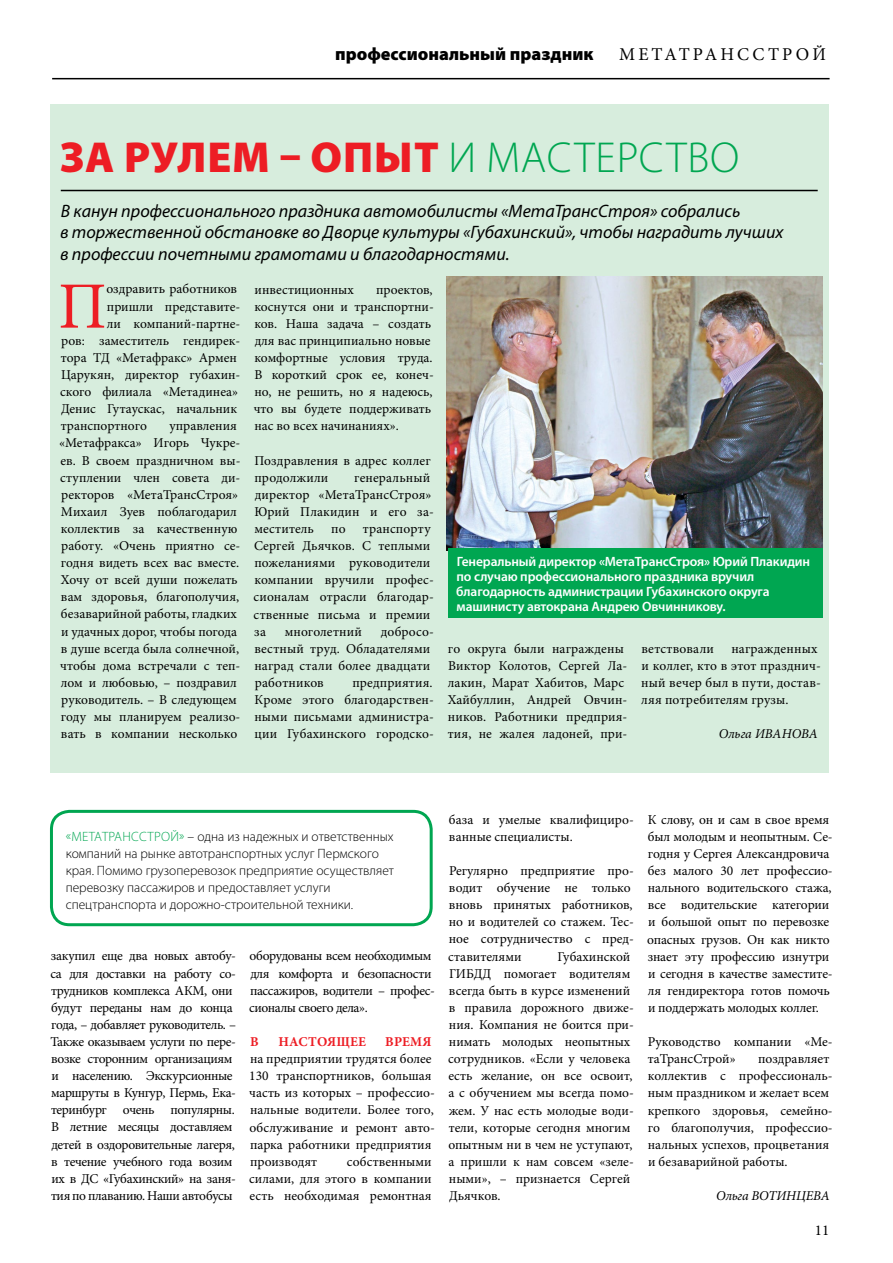
<style>
.page{position:relative;width:893px;height:1263px;background:#fff}
.page>*{position:absolute;margin:0;border:0;box-sizing:border-box;transform-origin:0 0}
.t1{font:66.15px "Minion Pro";color:#ed1d24}
.t2{font:300 43.5px "Myriad Pro";color:#00a651}
.t3{font:900 43.5px "Myriad Pro";color:#ed1d24}
.t4{font:italic 18px/21.6px "Myriad Pro";color:#000}
.t5{font:900 18px "Myriad Pro";color:#000}
.t6{font:18px "Minion Pro";letter-spacing:.17em;color:#000}
.t7{font:15px "Minion Pro";color:#000}
.t8{font:13.5px/17.1px "Minion Pro";color:#000}
.t9{font:13.5px/17.1px "Minion Pro";letter-spacing:-.03em;color:#000}
.t10{font:300 13.5px/17.1px "Myriad Pro";color:#000}
.t11{font:600 13.5px/15px "Myriad Pro";letter-spacing:-.01em;color:#fff}
.t12{font:italic 13.5px "Minion Pro";letter-spacing:-.01em;color:#000}
.t13{font:700 13.5px "Minion Pro";letter-spacing:.01em;color:#ed1d24}
.t14{font:300 13.5px "Myriad Pro";letter-spacing:.02em;color:#00a651}
.t15{font:13.5px "Minion Pro";letter-spacing:.02em;color:#000}
.s1{font-weight:900;color:#ed1d24}
.s2{color:#00a651}
</style>
<div class="page">
<hr style="left:52px;top:78px;width:778px;height:1px;background:#000">
<div style="left:50px;top:104px;width:778px;height:668px;background:#d7eddd"></div>
<div style="left:50px;top:810px;width:383px;height:116px;border:3px solid #00a651;border-radius:18px"></div>
<hr style="left:61px;top:190px;width:757px;height:1px;background:#000">
<img style="left:447px;top:276px;width:375px;height:275px">
<div style="left:448px;top:548px;width:374px;height:70px;background:#00a651"></div>
<h3 class="t5" style="left:335px;top:42px;width:260px">профессиональный праздник</h3>
<h3 class="t6" style="left:619px;top:42px;width:208px">МЕТАТРАНССТРОЙ</h3>
<h2 class="t3" style="left:60px;top:128px;width:94px">За рулем</h2>
<h2 class="t2" style="left:279px;top:131px;width:293px"><span class="s1">– опыт</span> и мастерство</h2>
<h3 class="t4" style="left:60px;top:200px;width:725px">В канун профессионального праздника автомобилисты «МетаТрансСтроя» собрались<br>в торжественной обстановке во Дворце культуры «Губахинский», чтобы наградить лучших в профессии почетными грамотами и благодарностями.</h3>
<h1 class="t1" style="left:58px;top:262px;width:50px">П</h1>
<p class="t8" style="left:106px;top:281px;width:132px">оздравить работников</p>
<p class="t8" style="left:254px;top:281px;width:182px;text-indent:123px">проектов, коснутся они и транспортни‑ ков. Наша задача – создать для вас принципиально новые комфортные условия труда.<br>В короткий срок ее, конеч‑ но, не решить, но я надеюсь, что вы будете поддерживать нас во всех начинаниях».</p>
<p class="t8" style="left:254px;top:452px;width:178px">Поздравления в адрес коллег продолжили</p>
<p class="t8" style="left:255px;top:281px;width:101px">инвестиционных</p>
<p class="t8" style="left:107px;top:298px;width:135px">пришли представите‑</p>
<p class="t8" style="left:107px;top:315px;width:135px">ли компаний-партне‑</p>
<p class="t8" style="left:61px;top:332px;width:181px">ров: заместитель гендирек‑</p>
<p class="t8" style="left:61px;top:349px;width:178px">тора ТД «Метафракс» Армен</p>
<p class="t8" style="left:61px;top:366px;width:181px">Царукян, директор губахин‑</p>
<p class="t8" style="left:60px;top:383px;width:180px">ского филиала «Метадинеа»</p>
<p class="t8" style="left:61px;top:400px;width:178px">Денис Гутаускас, начальник</p>
<p class="t8" style="left:61px;top:417px;width:88px">транспортного</p>
<p class="t8" style="left:59px;top:417px;width:183px;text-indent:110px">управления «Метафракса» Игорь Чукре‑ ев. В своем праздничном вы‑ ступлении член совета ди‑ ректоров «МетаТрансСтроя»<br>Михаил Зуев поблагодарил коллектив за качественную работу. «Очень приятно се‑ годня видеть всех вас вместе.<br>Хочу от всей души пожелать вам здоровья, благополучия, безаварийной работы, гладких и удачных дорог, чтобы погода в душе всегда была солнечной, чтобы дома встречали с теп&shy;лом и любовью, – поздравил руководитель. – В следующем году мы планируем реализо‑ вать в компании несколько</p>
<p class="t8" style="left:254px;top:469px;width:181px;text-indent:100px">генеральный директор «МетаТрансСтроя»<br>Юрий Плакидин и его за‑ меститель</p>
<p class="t8" style="left:254px;top:520px;width:182px;text-indent:109px">транспорту<br>Сергей Дьячков. С теплыми пожеланиями руководители компании вручили профес‑ сионалам отрасли благодар‑ ственные письма и премии за</p>
<p class="t8" style="left:331px;top:520px;width:16px">по</p>
<p class="t11" style="left:456px;top:554px;width:355px">Генеральный директор «МетаТрансСтроя» Юрий Плакидин по случаю профессионального праздника вручил благодарность администрации Губахинского округа машинисту автокрана Андрею Овчинникову.</p>
<p class="t8" style="left:254px;top:623px;width:181px;text-indent:126px">добросо‑ вестный труд. Обладателями наград стали более двадцати работников</p>
<p class="t8" style="left:285px;top:623px;width:79px">многолетний</p>
<p class="t8" style="left:448px;top:640px;width:181px">го округа были награждены<br>Виктор Колотов, Сергей Ла‑ лакин, Марат Хабитов, Марс<br>Хайбуллин, Андрей Овчин‑ ников. Работники предприя&shy;тия, не жалея ладоней, при‑</p>
<p class="t15" style="left:641px;top:639px;width:74px">ветствовали</p>
<p class="t8" style="left:641px;top:640px;width:181px;text-indent:90px">награжденных и коллег, кто в этот празднич‑ ный вечер был в пути, достав‑ ляя потребителям грузы.</p>
<p class="t12" style="left:719px;top:725px;width:100px">Ольга ИВАНОВА</p>
<p class="t8" style="left:254px;top:674px;width:181px;text-align:justify;text-indent:98px">предприятия.<br>Кроме этого благодарствен‑ ными письмами администра‑ ции Губахинского городско‑</p>
<p class="t14" style="left:66px;top:828px;width:91px">«МетаТрансСтрой</p>
<p class="t10" style="left:66px;top:827px;width:330px;text-indent:114px"><span class="s2">»</span> – одна из надежных и ответственных компаний на рынке автотранспортных услуг Пермского края. Помимо грузоперевозок предприятие осуществляет перевозку пассажиров и предоставляет услуги спецтранспорта и дорожно-строительной техники.</p>
<p class="t9" style="left:50px;top:948px;width:187px">закупил еще два новых автобу‑ са для доставки на работу со‑ трудников комплекса АКМ, они будут переданы нам до конца года, – добавляет руководитель. –<br>Также оказываем услуги по пере‑ возке сторонним организациям и населению. Экскурсионные маршруты в Кунгур, Пермь, Ека‑ теринбург очень популярны.<br>В летние месяцы доставляем детей в оздоровительные лагеря, в течение учебного года возим их в ДС «Губахинский» на заня‑ тия по плаванию. Наши автобусы</p>
<p class="t9" style="left:249px;top:948px;width:187px">оборудованы всем необходимым для комфорта и безопасности пассажиров, водители – профес‑ сионалы своего дела».</p>
<p class="t13" style="left:250px;top:1032px;width:10px">В</p>
<p class="t13" style="left:278px;top:1032px;width:89px">настоящее</p>
<p class="t13" style="left:385px;top:1032px;width:48px">время</p>
<p class="t8" style="left:249px;top:1050px;width:187px">на предприятии трудятся более<br>130 транспортников, большая часть из которых – профессио&shy;нальные водители. Более того, обслуживание и ремонт авто‑ парка работники предприятия производят</p>
<p class="t8" style="left:249px;top:1153px;width:184px;text-align:justify;text-indent:98px">собственными силами, для этого в компании есть необходимая ремонтная</p>
<p class="t8" style="left:449px;top:811px;width:187px">база и умелые квалифициро‑ ванные специалисты.</p>
<p class="t8" style="left:448px;top:862px;width:187px">Регулярно предприятие про‑ водит обучение не только вновь принятых работников, но и водителей со стажем. Тес‑ ное сотрудничество с пред‑ ставителями</p>
<p class="t8" style="left:448px;top:948px;width:187px;text-indent:109px">Губахинской<br>ГИБДД помогает водителям всегда быть в курсе изменений в правила дорожного движе‑ ния. Компания не боится при‑ нимать молодых неопытных сотрудников. «Если у человека есть желание, он все освоит, а с обучением мы всегда помо‑ жем. У нас есть молодые води‑ тели, которые сегодня многим опытным ни в чем не уступают, а пришли к нам совсем «зеле‑ ными», – признается Сергей<br>Дьячков.</p>
<p class="t8" style="left:647px;top:811px;width:187px">К слову, он и сам в свое время был молодым и неопытным. Се‑ годня у Сергея Александровича без малого 30 лет профессио‑ нального водительского стажа, все водительские категории и большой опыт по перевозке опасных грузов. Он как никто знает эту профессию изнутри и сегодня в качестве заместите‑ ля гендиректора готов помочь и поддержать молодых коллег.</p>
<p class="t8" style="left:648px;top:1033px;width:187px">Руководство компании «Ме‑ таТрансСтрой»</p>
<p class="t8" style="left:648px;top:1050px;width:186px;text-indent:110px">поздравляет коллектив с профессиональ‑ ным праздником и желает всем крепкого здоровья, семейно‑ го благополучия, профессио‑ нальных успехов, процветания и безаварийной работы.</p>
<p class="t12" style="left:716px;top:1186px;width:115px">Ольга ВОТИНЦЕВА</p>
<p class="t7" style="left:815px;top:1220px;width:16px">11</p>
</div>
